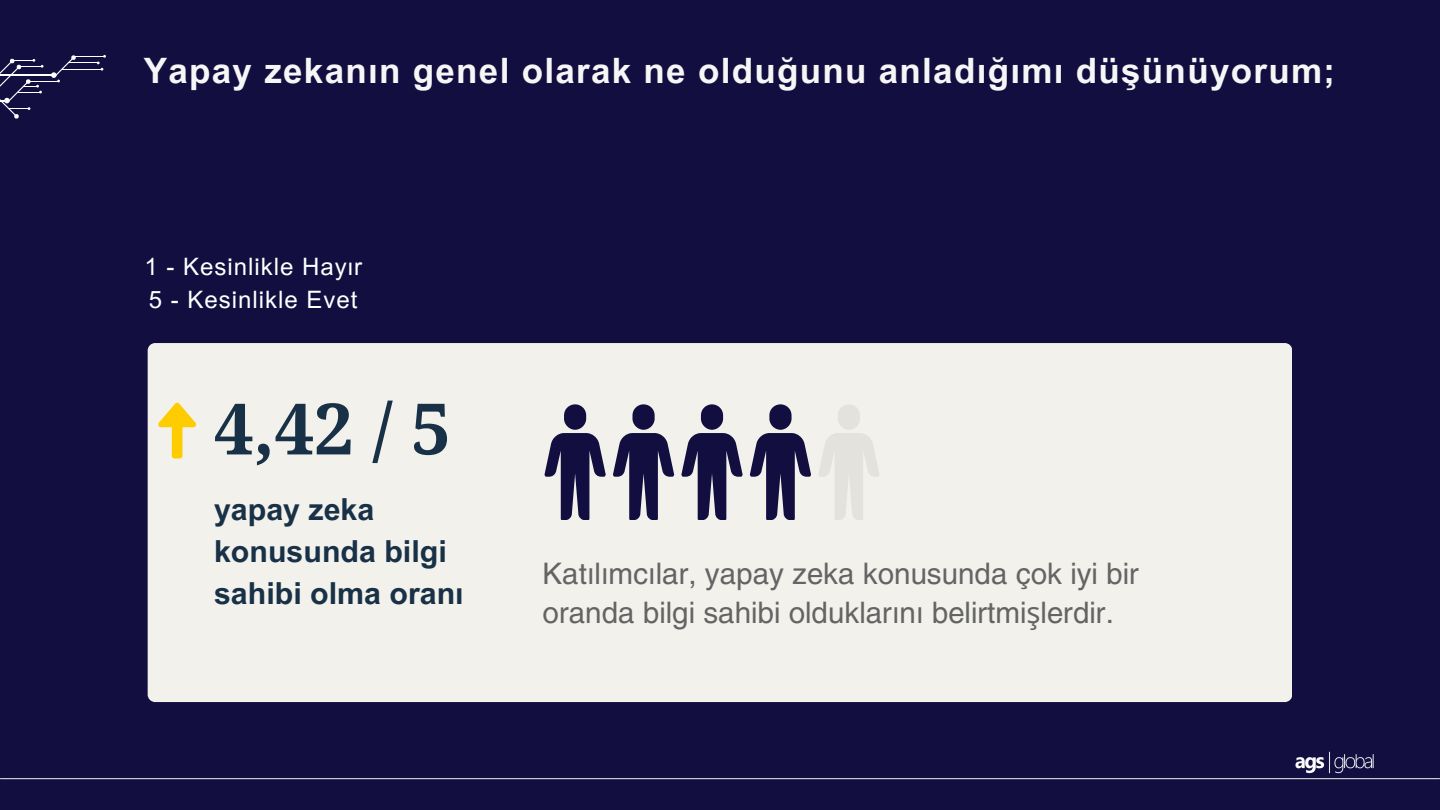
<style>
.page{position:relative;width:1440px;height:810px;background:#120e40}
.page>*{position:absolute;margin:0;border:0;box-sizing:border-box;transform-origin:0 0}
.t1{font:700 70.9px "Droid Serif";color:#183146}
.t2{font:700 35px "Arial MT Pro";letter-spacing:.035em;color:#f6f6f7}
.t3{font:700 30.4px/42px "Arial MT Pro";color:#183146}
.t4{font:29.3px/39.9px "Helios";color:#646464}
.t5{font:24px "Arial MT Pro";letter-spacing:.04em;color:#fff}
.s1{font-family:"Noto Sans"}
</style>
<div class="page">
<div style="left:148px;top:343px;width:1144px;height:359px;background:#f2f1ec;border-radius:8px"></div>
<svg style="left:544px;top:404px;width:267px;height:116px"></svg>
<svg style="left:818px;top:404px;width:61px;height:116px"></svg>
<svg style="left:158px;top:402px;width:39px;height:56px"></svg>
<hr style="left:74px;top:56px;width:31px;height:1px;background:#fff">
<hr style="left:68px;top:63px;width:30px;height:1px;background:#fff">
<hr style="left:62px;top:69px;width:40px;height:1px;background:#fff">
<svg style="left:97px;top:55px;width:9px;height:16px"></svg>
<svg style="left:0;top:55px;width:76px;height:64px"></svg>
<img style="left:1295px;top:752px;width:79px;height:21px">
<hr style="left:0;top:778px;width:1440px;height:1px;background:#f2f3f3">
<p class="t2" style="left:144px;top:58px;width:1193px">Yapay zekanın genel olarak ne olduğunu anladığımı düşünüyorum;</p>
<p class="t5" style="left:144px;top:257px;width:219px">1 - Kesinlikle Hayır</p>
<h1 class="t5" style="left:149px;top:290px;width:210px">5 - Kesinlikle Evet</h1>
<h2 class="t1" style="left:214px;top:389px;width:238px">4,42 / 5</h2>
<p class="t3" style="left:214px;top:492px;width:251px">yapay zeka konusunda bilgi sahibi olma oranı</p>
<p class="t4" style="left:543px;top:552px;width:598px">Kat<span class="s1">ı</span>l<span class="s1">ı</span>mc<span class="s1">ı</span>lar, yapay zeka konusunda çok iyi bir oranda bilgi sahibi olduklar<span class="s1">ı</span>n<span class="s1">ı</span> belirtmi<span class="s1">ş</span>lerdir.</p>
</div>
